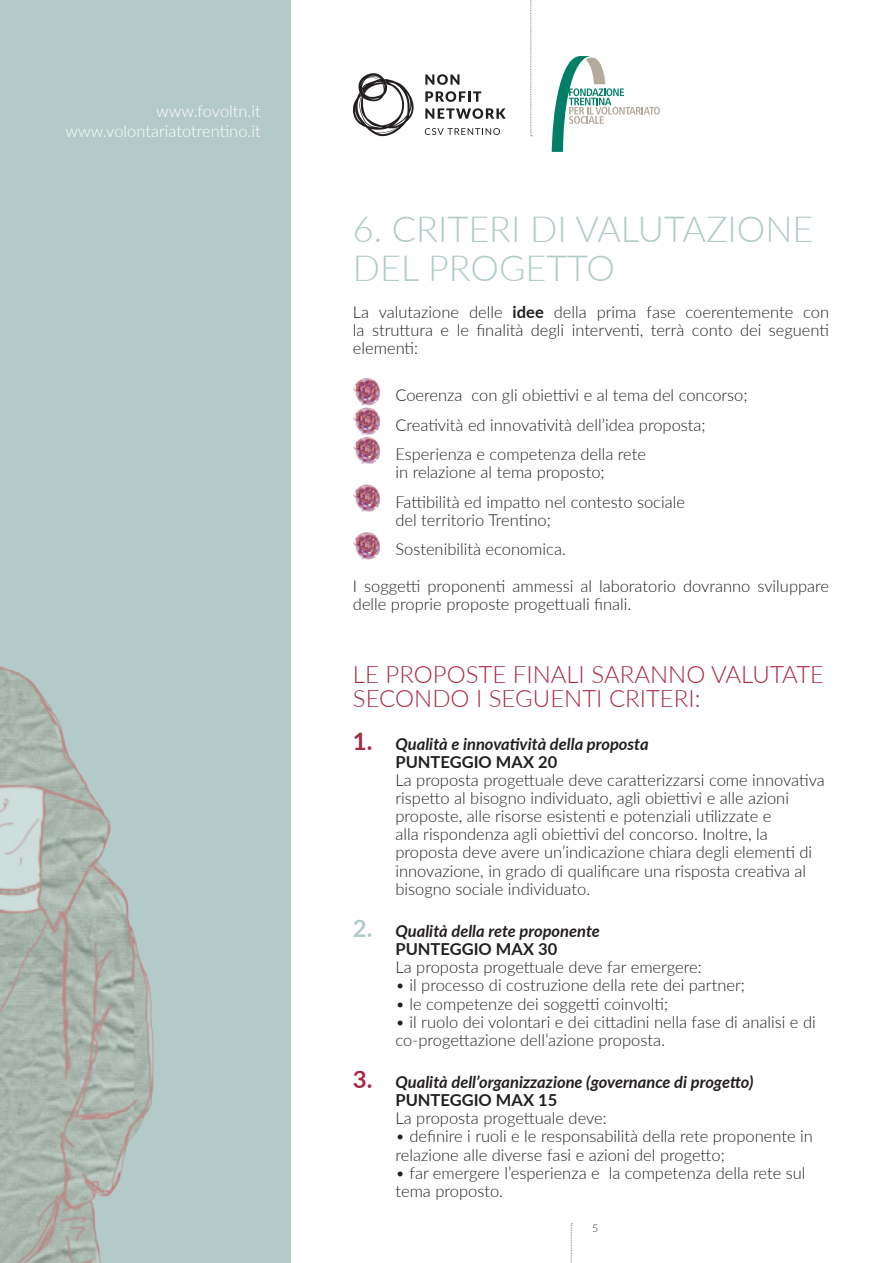
<style>
.page{position:relative;width:893px;height:1263px;background:#fff}
.page>*{position:absolute;margin:0;border:0;box-sizing:border-box;transform-origin:0 0}
.t1{font:300 36px "Lato";color:#b2cbc8}
.t2{font:300 24px "Lato";color:#a62b43}
.t3{font:300 16.5px/18.1px "Lato";color:#231f20}
.t4{font:italic 700 16.5px/18.1px "Lato";color:#231f20}
.t5{font:300 16.5px/19.8px "Lato";color:#fff;text-align:right}
.t6{font:300 10.5px "Lato";color:#231f20}
.s1{font-weight:700}
.s2{font-style:normal;font-size:24px;color:#a62b43}
.s3{font-style:normal}
.s4{font-style:normal;font-size:24px;color:#b2cbc8}
</style>
<div class="page">
<div style="left:0;top:0;width:291px;height:1263px;background:#b2cbc8"></div>
<svg style="left:571px;top:1223px;width:1px;height:40px"></svg>
<svg style="left:530px;top:0;width:2px;height:136px"></svg>
<svg style="left:353px;top:73px;width:61px;height:63px"></svg>
<svg style="left:425px;top:74px;width:34px;height:11px"></svg>
<svg style="left:425px;top:91px;width:56px;height:11px"></svg>
<svg style="left:425px;top:108px;width:81px;height:11px"></svg>
<svg style="left:425px;top:128px;width:75px;height:7px"></svg>
<img style="left:0;top:666px;width:154px;height:597px">
<svg style="left:552px;top:56px;width:108px;height:96px"></svg>
<img style="left:353px;top:378px;width:28px;height:28px;border-radius:14px">
<img style="left:353px;top:408px;width:28px;height:27px;border-radius:14px">
<img style="left:353px;top:437px;width:28px;height:28px;border-radius:14px">
<img style="left:353px;top:485px;width:28px;height:27px;border-radius:14px">
<img style="left:353px;top:532px;width:28px;height:28px;border-radius:14px">
<p class="t5" style="left:65px;top:101px;width:197px">www.fovoltn.it www.volontariatotrentino.it</p>
<h1 class="t1" style="left:353px;top:204px;width:395px">6. Criteri di valutazion</h1>
<h1 class="t1" style="left:793px;top:204px;width:22px">e</h1>
<h1 class="t1" style="left:353px;top:243px;width:217px">del progetto</h1>
<p class="t3" style="left:353px;top:302px;width:478px;text-align:justify">La valutazione delle <span class="s1">idee</span> della prima fase coerentemente con la struttura e le finalità degli interventi, terrà conto dei seguenti elementi:</p>
<p class="t3" style="left:395px;top:386px;width:354px">Coerenza con gli obiettivi e al tema del concorso;</p>
<p class="t3" style="left:395px;top:415px;width:312px">Creatività ed innovatività dell’idea proposta;</p>
<p class="t3" style="left:381px;top:445px;width:267px">Esperienza e competenza della rete</p>
<p class="t3" style="left:395px;top:457px;width:291px;line-height:29.4px">in relazione al tema proposto;<br>Fattibilità ed impatto nel contesto sociale</p>
<p class="t3" style="left:395px;top:505px;width:172px;line-height:29.4px">del territorio Trentino;<br>Sostenibilità economica.</p>
<p class="t3" style="left:353px;top:576px;width:478px">I soggetti proponenti ammessi al laboratorio dovranno sviluppare delle proprie proposte progettuali finali.</p>
<h2 class="t2" style="left:353px;top:658px;width:78px">Le propost</h2>
<h2 class="t2" style="left:492px;top:658px;width:33px">e finali</h2>
<h2 class="t2" style="left:591px;top:658px;width:62px">sa ranno</h2>
<h2 class="t2" style="left:711px;top:658px;width:115px">valutate</h2>
<h2 class="t2" style="left:353px;top:682px;width:44px">secon</h2>
<h2 class="t2" style="left:432px;top:682px;width:144px">do i seguenti</h2>
<h2 class="t2" style="left:609px;top:682px;width:93px">criteri:</h2>
<p class="t4" style="left:395px;top:734px;width:255px;text-indent:-43px"><span class="s2">1.</span> Qualità e innovatività della proposta<br><span class="s3">PUNTEGGI O MAX 20</span></p>
<p class="t3" style="left:395px;top:770px;width:431px">La proposta progettuale deve caratterizzarsi come innovativa rispetto al bisogno individuato, agli obiettivi e alle azioni proposte, alle risorse esistenti e potenziali utilizzate e<br>alla rispondenza agli obiettivi del concorso. Inoltre, la proposta deve avere un’indicazione chiara degli elementi di innovazione, in grado di qualificare una risposta creativa al bisogno sociale individuato.</p>
<p class="t4" style="left:353px;top:921px;width:248px;text-align:center"><span class="s4">2.</span> Qualità della rete proponente<br><span class="s3">PUNTEGGI O MAX 30</span></p>
<p class="t3" style="left:395px;top:958px;width:308px">La proposta progettuale deve far emergere:</p>
<p class="t3" style="left:395px;top:976px;width:351px">• il processo di costruzione della rete dei partner;</p>
<p class="t3" style="left:395px;top:994px;width:274px">• le competenze dei soggetti coinvolti;</p>
<p class="t3" style="left:395px;top:1012px;width:422px">• il ruolo dei volontari e dei cittadini nella fase di analisi e di co-progettazione dell’azione proposta.</p>
<p class="t4" style="left:395px;top:1072px;width:359px;text-indent:-43px"><span class="s2">3.</span> Qualità dell’organizzazione (governance di progetto)<br><span class="s3">PUNTEGGIO MAX 15</span></p>
<p class="t3" style="left:395px;top:1109px;width:213px">La proposta progettuale deve:</p>
<p class="t3" style="left:395px;top:1127px;width:419px">• definire i ruoli e le responsabilità della rete proponente in relazione alle diverse fasi e azioni del progetto;</p>
<p class="t3" style="left:395px;top:1163px;width:412px">• far emergere l’esperienza e la competenza della rete sul tema proposto.</p>
<p class="t6" style="left:592px;top:1221px;width:8px">5</p>
</div>
